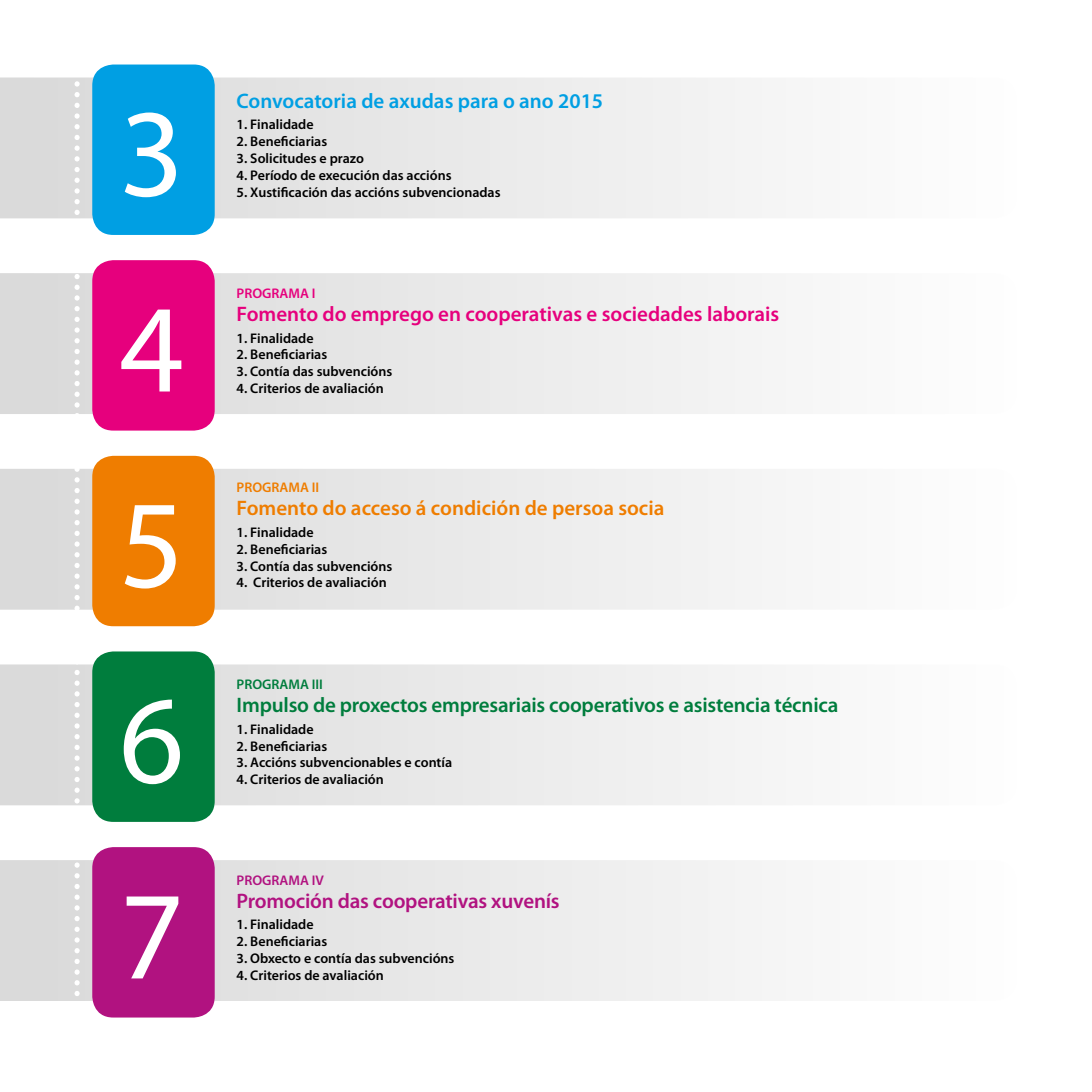
<style>
.page{position:relative;width:1092px;height:1092px;background:#fff}
.page>*{position:absolute;margin:0;border:0;box-sizing:border-box;transform-origin:0 0}
.t1{font:126px "Myriad Pro";color:#fff}
.t2{font:600 21px "Myriad Pro";letter-spacing:-.01em;color:#007d3d}
.t3{font:600 21px "Myriad Pro";color:#e6007d}
.t4{font:600 21px "Myriad Pro";color:#ef7d00}
.t5{font:600 21px "Myriad Pro";color:#009fe3}
.t6{font:600 21px "Myriad Pro";letter-spacing:-.01em;color:#b11280}
.t7{font:600 14px "Myriad Pro";color:#000}
.t8{font:600 14px "Myriad Pro";color:#007d3d}
.t9{font:600 14px "Myriad Pro";color:#ef7d00}
.t10{font:600 14px "Myriad Pro";color:#b11280}
.t11{font:600 14px "Myriad Pro";color:#e6007d}
</style>
<div class="page">
<hr style="left:1091px;top:1048px;width:1px;height:43px;background:#ededed">
<svg style="left:0;top:77px;width:762px;height:141px;fill:#e9e9e9"></svg>
<div style="left:92px;top:64px;width:123px;height:171px;background:#009fe3;border-radius:21px"></div>
<svg style="left:0;top:273px;width:762px;height:141px;fill:#e9e9e9"></svg>
<div style="left:92px;top:260px;width:123px;height:170px;background:#e6007d;border-radius:21px"></div>
<svg style="left:0;top:469px;width:762px;height:140px;fill:#e9e9e9"></svg>
<div style="left:92px;top:456px;width:123px;height:170px;background:#ef7d00;border-radius:21px"></div>
<svg style="left:0;top:664px;width:762px;height:141px;fill:#e9e9e9"></svg>
<div style="left:92px;top:651px;width:123px;height:170px;background:#007d3d;border-radius:21px"></div>
<svg style="left:0;top:860px;width:762px;height:140px;fill:#e9e9e9"></svg>
<div style="left:92px;top:847px;width:123px;height:170px;background:#b11280;border-radius:21px"></div>
<svg style="left:74px;top:77px;width:6px;height:924px"></svg>
<h1 class="t1" style="left:119px;top:76px;width:66px">3</h1>
<h1 class="t1" style="left:119px;top:271px;width:66px">4</h1>
<h1 class="t1" style="left:119px;top:467px;width:66px">5</h1>
<h1 class="t1" style="left:119px;top:662px;width:66px">6</h1>
<h1 class="t1" style="left:119px;top:858px;width:66px">7</h1>
<h2 class="t5" style="left:236px;top:87px;width:368px">Convocatoria de axudas para o ano 2015</h2>
<p class="t7" style="left:236px;top:116px;width:79px">1. Finalidade</p>
<p class="t7" style="left:236px;top:132px;width:92px">2. Beneficiarias</p>
<p class="t7" style="left:236px;top:149px;width:129px">3. Solicitudes e prazo</p>
<p class="t7" style="left:236px;top:166px;width:216px">4. Período de execución das accións</p>
<p class="t7" style="left:236px;top:183px;width:265px">5. Xustificación das accións subvencionadas</p>
<p class="t11" style="left:236px;top:284px;width:80px">PROGRAMA I</p>
<h2 class="t3" style="left:236px;top:300px;width:544px">Fomento do emprego en cooperativas e sociedades laborais</h2>
<p class="t7" style="left:236px;top:329px;width:79px">1. Finalidade</p>
<p class="t7" style="left:236px;top:346px;width:92px">2. Beneficiarias</p>
<p class="t7" style="left:236px;top:362px;width:157px">3. Contía das subvencións</p>
<p class="t7" style="left:236px;top:379px;width:149px">4. Criterios de avaliación</p>
<p class="t9" style="left:236px;top:478px;width:84px">PROGRAMA II</p>
<h2 class="t4" style="left:236px;top:494px;width:429px">Fomento do acceso á condición de persoa socia</h2>
<p class="t7" style="left:236px;top:523px;width:79px">1. Finalidade</p>
<p class="t7" style="left:236px;top:540px;width:92px">2. Beneficiarias</p>
<p class="t7" style="left:236px;top:557px;width:157px">3. Contía das subvencións</p>
<p class="t7" style="left:236px;top:573px;width:152px">4. Criterios de avaliación</p>
<p class="t8" style="left:236px;top:675px;width:88px">PROGRAMA III</p>
<h2 class="t2" style="left:236px;top:691px;width:603px">Impulso de proxectos empresariais cooperativos e asistencia técnica</h2>
<p class="t7" style="left:236px;top:720px;width:79px">1. Finalidade</p>
<p class="t7" style="left:236px;top:737px;width:92px">2. Beneficiarias</p>
<p class="t7" style="left:236px;top:753px;width:217px">3. Accións subvencionables e contía</p>
<p class="t7" style="left:236px;top:770px;width:149px">4. Criterios de avaliación</p>
<p class="t10" style="left:236px;top:871px;width:89px">PROGRAMA IV</p>
<h2 class="t6" style="left:236px;top:887px;width:324px">Promoción das cooperativas xuvenís</h2>
<p class="t7" style="left:236px;top:915px;width:79px">1. Finalidade</p>
<p class="t7" style="left:236px;top:932px;width:92px">2. Beneficiarias</p>
<p class="t7" style="left:236px;top:949px;width:219px">3. Obxecto e contía das subvencións</p>
<p class="t7" style="left:236px;top:966px;width:149px">4. Criterios de avaliación</p>
</div>
